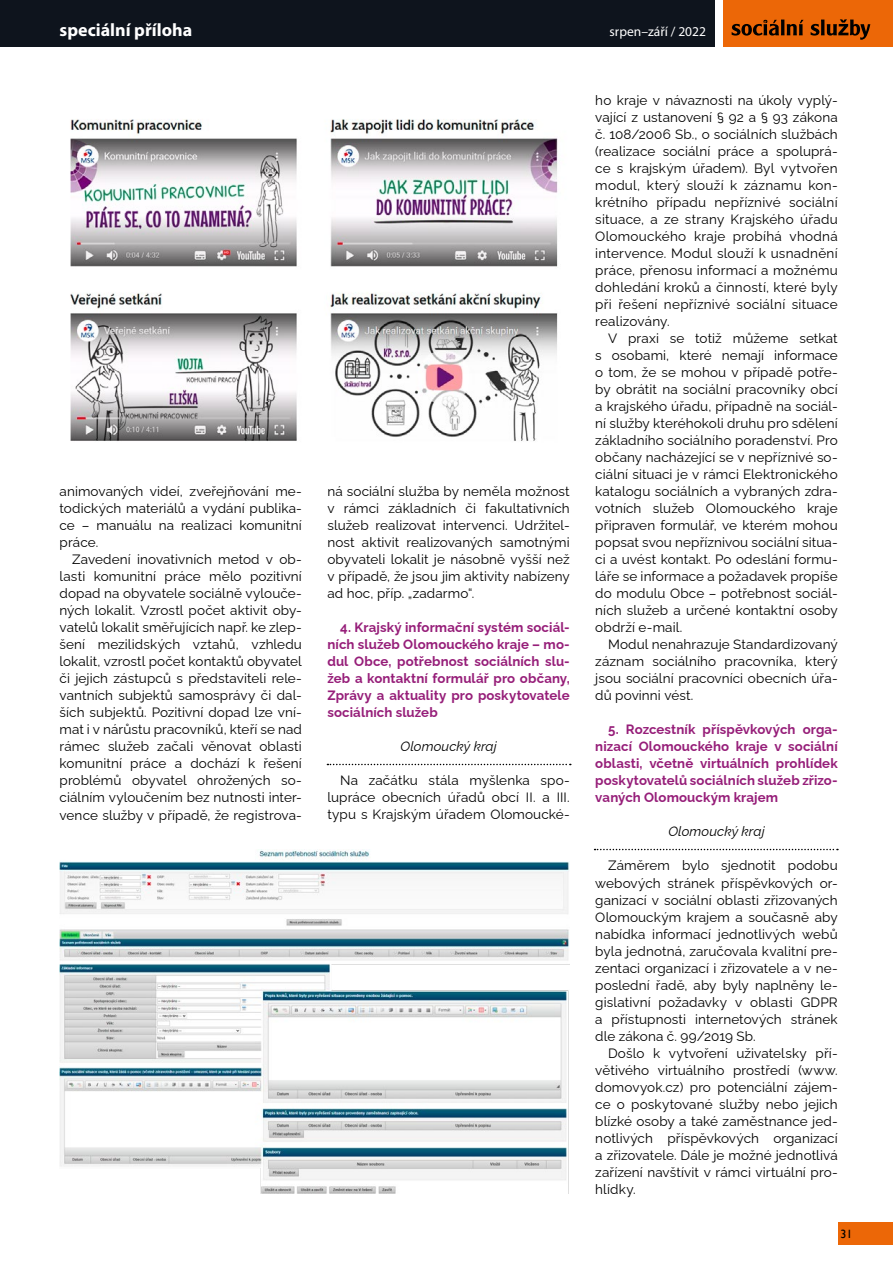
<style>
.page{position:relative;width:893px;height:1263px;background:#fff}
.page>*{position:absolute;margin:0;border:0;box-sizing:border-box;transform-origin:0 0}
.t1{font:700 18px "Myriad Pro";color:#fff}
.t2{font:13.5px/17px "Raleway";letter-spacing:.01em;color:#000;text-align:justify}
.t3{font:700 13.5px/17px "Raleway";letter-spacing:.01em;color:#961e79;text-align:justify}
.t4{font:italic 13.5px "Raleway";letter-spacing:.01em;color:#000}
.t5{font:13.5px "Myriad Pro";color:#fff}
.t6{font:12px "Gill Sans";color:#000}
</style>
<div class="page">
<div style="left:0;top:0;width:715px;height:47px;background:#0e141d"></div>
<div style="left:723px;top:0;width:170px;height:47px;background:#ec6707"></div>
<svg style="left:732px;top:19px;width:138px;height:21px"></svg>
<div style="left:838px;top:1222px;width:55px;height:23px;background:#ec6707"></div>
<img style="left:70px;top:119px;width:488px;height:322px">
<img style="left:60px;top:849px;width:510px;height:345px">
<svg style="left:327px;top:764px;width:244px;height:1px"></svg>
<svg style="left:595px;top:849px;width:243px;height:1px"></svg>
<h1 class="t1" style="left:60px;top:18px;width:134px">speciální příloha</h1>
<p class="t2" style="left:60px;top:481px;width:244px">animovaných videí, zveřejňování me&shy;todických materiálů a vydání publika&shy;ce – manuálu na realizaci komunitní práce.</p>
<p class="t2" style="left:60px;top:550px;width:244px;text-indent:13px">Zavedení inovativních metod v ob&shy;lasti komunitní práce mělo pozitivní dopad na obyvatele sociálně vylouče&shy;ných lokalit. Vzrostl počet aktivit oby&shy;vatelů lokalit směřujících např. ke zlep&shy;šení mezilidských vztahů, vzhledu lokalit, vzrostl počet kontaktů obyvatel či jejich zástupců s představiteli rele&shy;vantních subjektů samosprávy či dal&shy;ších subjektů. Pozitivní dopad lze vní&shy;mat i v nárůstu pracovníků, kteří se nad rámec služeb začali věnovat oblasti komunitní práce a dochází k řešení problémů obyvatel ohrožených so&shy;ciálním vyloučením bez nutnosti inter&shy;vence služby v případě, že registrova-</p>
<p class="t2" style="left:327px;top:482px;width:244px">ná sociální služba by neměla možnost v rámci základních či fakultativních služeb realizovat intervenci. Udržitel&shy;nost aktivit realizovaných samotnými obyvateli lokalit je násobně vyšší než v případě, že jsou jim aktivity nabízeny ad hoc, příp. „zadarmo“.</p>
<p class="t3" style="left:327px;top:618px;width:244px;text-indent:13px">4. Krajský informační systém sociál&shy;ních služeb Olomouckého kraje – mo&shy;dul Obce, potřebnost sociálních slu&shy;žeb a kontaktní formulář pro občany, Zprávy a aktuality pro poskytovatele sociálních služeb</p>
<p class="t4" style="left:400px;top:736px;width:98px">Olomoucký kraj</p>
<p class="t2" style="left:327px;top:771px;width:244px;text-indent:13px">Na začátku stála myšlenka spo&shy;lupráce obecních úřadů obcí II. a III. typu s Krajským úřadem Olomoucké-</p>
<p class="t5" style="left:610px;top:23px;width:98px">srpen–září / 2022</p>
<p class="t2" style="left:595px;top:90px;width:244px">ho kraje v návaznosti na úkoly vyplý&shy;vající z ustanovení § 92 a § 93 zákona č. 108/2006 Sb., o sociálních službách (realizace sociální práce a spoluprá&shy;ce s krajským úřadem). Byl vytvořen modul, který slouží k záznamu kon&shy;krétního případu nepříznivé sociální situace, a ze strany Krajského úřadu Olomouckého kraje probíhá vhodná intervence. Modul slouží k usnadnění práce, přenosu informací a možnému dohledání kroků a činností, které byly při řešení nepříznivé sociální situace realizovány.</p>
<p class="t2" style="left:595px;top:328px;width:244px;text-indent:13px">V praxi se totiž můžeme setkat s osobami, které nemají informace o tom, že se mohou v případě potře&shy;by obrátit na sociální pracovníky obcí a krajského úřadu, případně na sociál&shy;ní služby kteréhokoli druhu pro sdělení základního sociálního poradenství. Pro občany nacházející se v nepříznivé so&shy;ciální situaci je v rámci Elektronického katalogu sociálních a vybraných zdra&shy;votních služeb Olomouckého kraje připraven formulář, ve kterém mohou popsat svou nepříznivou sociální situa&shy;ci a uvést kontakt. Po odeslání formu&shy;láře se informace a požadavek propíše do modulu Obce – potřebnost sociál&shy;ních služeb a určené kontaktní osoby obdrží e-mail.</p>
<p class="t2" style="left:595px;top:635px;width:244px;text-indent:13px">Modul nenahrazuje Standardizovaný záznam sociálního pracovníka, který jsou sociální pracovníci obecních úřa&shy;dů povinni vést.</p>
<p class="t3" style="left:595px;top:720px;width:244px;text-indent:13px">5. Rozcestník příspěvkových orga&shy;nizací Olomouckého kraje v sociální oblasti, včetně virtuálních prohlídek poskytovatelů sociálních služeb zřizo&shy;vaných Olomouckým krajem</p>
<p class="t4" style="left:668px;top:821px;width:98px">Olomoucký kraj</p>
<p class="t2" style="left:595px;top:856px;width:244px;text-indent:13px">Záměrem bylo sjednotit podobu webových stránek příspěvkových or&shy;ganizací v sociální oblasti zřizovaných Olomouckým krajem a současně aby nabídka informací jednotlivých webů byla jednotná, zaručovala kvalitní pre&shy;zentaci organizací i zřizovatele a v ne&shy;poslední řadě, aby byly naplněny le&shy;gislativní požadavky v oblasti GDPR a přístupnosti internetových stránek dle zákona č. 99/2019 Sb.</p>
<p class="t2" style="left:595px;top:1043px;width:244px;text-indent:13px">Došlo k vytvoření uživatelsky pří&shy;větivého virtuálního prostředí (www. domovyok.cz) pro potenciální zájem&shy;ce o poskytované služby nebo jejich blízké osoby a také zaměstnance jed&shy;notlivých příspěvkových organizací a zřizovatele. Dále je možné jednotlivá zařízení navštívit v rámci virtuální pro&shy;hlídky.</p>
<p class="t6" style="left:841px;top:1227px;width:13px">31</p>
</div>
